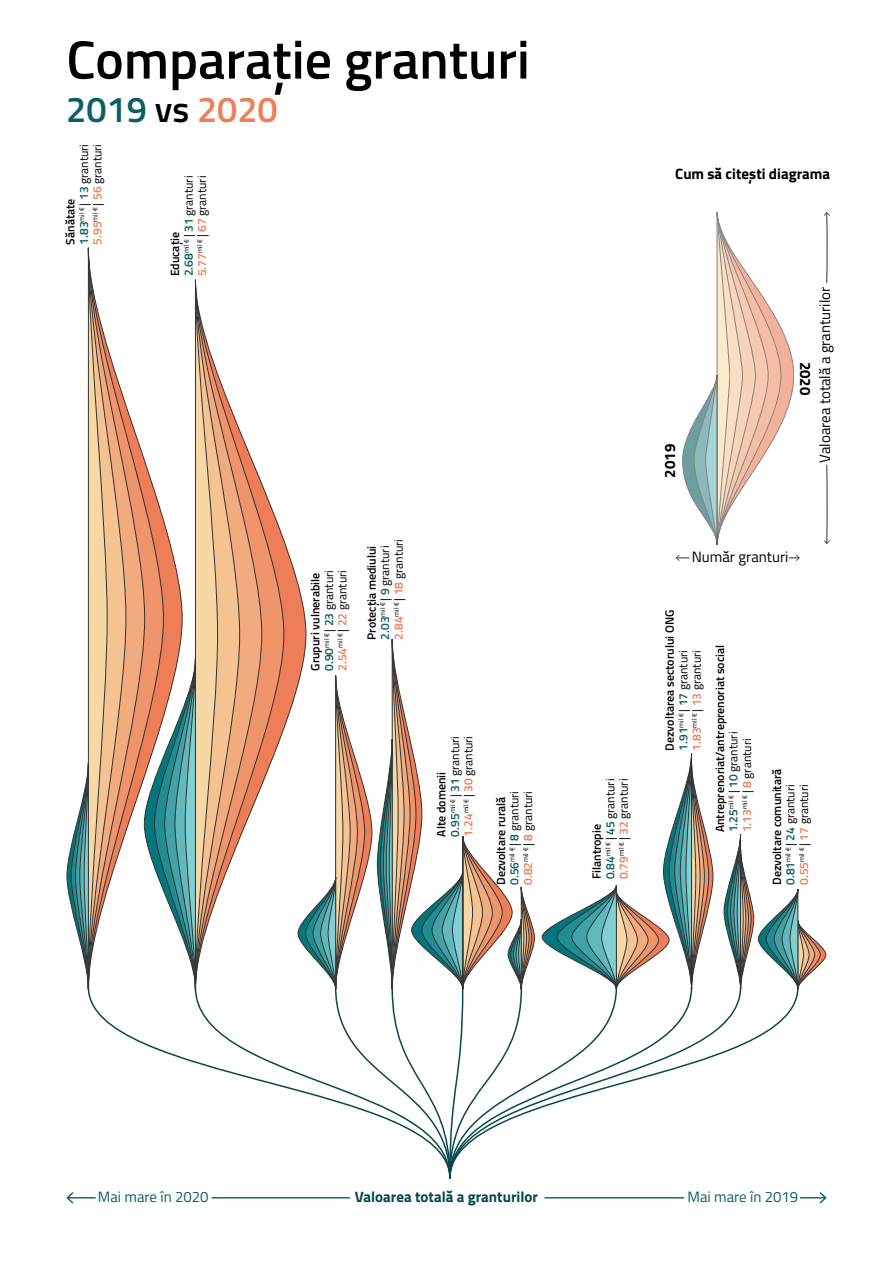
<style>
.page{position:relative;width:893px;height:1263px;background:#fff}
.page>*{position:absolute;margin:0;border:0;box-sizing:border-box;transform-origin:0 0}
.t1{font:600 54px "Titillium Web";color:#000}
.t2{font:600 36px "Titillium Web";color:#0b5f64}
.t3{font:15px "Titillium Web";color:#000}
.t4{font:700 15px "Titillium Web";color:#000}
.t5{font:15px "Titillium Web";color:#0b5f64}
.t6{font:700 15px "Titillium Web";color:#07474b}
.t7{font:12px/13.5px "Titillium Web";color:#000}
.t8{font:600 12px/13.5px "Titillium Web";color:#000}
.s1{color:#000}
.s2{color:#ed7e58}
.s3{font-weight:600}
.s4{font-weight:600;color:#0b5f64}
.s5{font-weight:600;color:#ed7e58}
.s6{color:#0b5f64}
.s7{font-weight:400}
</style>
<div class="page">
<svg style="left:800px;top:1192px;width:27px;height:11px"></svg>
<hr style="left:545px;top:1197px;width:139px;height:1px;background:#0b5f64">
<hr style="left:212px;top:1197px;width:138px;height:1px;background:#0b5f64">
<svg style="left:66px;top:1192px;width:30px;height:11px"></svg>
<svg style="left:682px;top:212px;width:112px;height:333px"></svg>
<hr style="left:717px;top:375px;width:1px;height:170px;background:#333">
<svg style="left:824px;top:212px;width:6px;height:71px"></svg>
<svg style="left:824px;top:464px;width:6px;height:80px"></svg>
<svg style="left:789px;top:555px;width:11px;height:6px"></svg>
<svg style="left:676px;top:555px;width:13px;height:6px"></svg>
<svg style="left:713px;top:989px;width:86px;height:68px"></svg>
<svg style="left:87px;top:989px;width:107px;height:74px"></svg>
<svg style="left:194px;top:989px;width:104px;height:103px"></svg>
<svg style="left:284px;top:539px;width:22px;height:397px"></svg>
<svg style="left:262px;top:483px;width:22px;height:303px"></svg>
<svg style="left:240px;top:430px;width:22px;height:409px;background:#e7a17f"></svg>
<svg style="left:67px;top:248px;width:173px;height:741px"></svg>
<hr style="left:195px;top:659px;width:1px;height:329px;background:#333">
<svg style="left:724px;top:834px;width:102px;height:155px"></svg>
<hr style="left:798px;top:889px;width:1px;height:99px;background:#333">
<svg style="left:298px;top:639px;width:415px;height:540px"></svg>
<h1 class="t1" style="left:66px;top:19px;width:465px">Comparație granturi</h1>
<h2 class="t2" style="left:66px;top:82px;width:213px">2019 <span class="s1">vs</span> <span class="s2">2020</span></h2>
<p class="t7" style="left:63px;top:245px;width:102px;rotate:-90deg"><span class="s3">Sănătate<br></span><span class="s4">1.83</span><sup>mil</sup> <sup>€</sup> | <span class="s4">13</span> granturi<br><span class="s5">5.95</span><sup>mil</sup> <sup>€</sup> | <span class="s5">56</span> granturi</p>
<p class="t7" style="left:168px;top:276px;width:102px;rotate:-90deg"><span class="s3">Educație<br></span><span class="s4">2.68</span><sup>mil</sup> <sup>€</sup> | <span class="s4">31</span> granturi<br><span class="s5">5.77</span><sup>mil</sup> <sup>€</sup> | <span class="s5">67</span> granturi</p>
<p class="t8" style="left:308px;top:671px;width:102px;rotate:-90deg">Grupuri vulnerabile<br><span class="s6">0.90</span><sup>mil</sup> <sup>€</sup> <span class="s7">|</span> <span class="s6">23</span> <span class="s7">granturi<br></span><span class="s2">2.54</span><sup>mil</sup> <sup>€</sup> <span class="s7">|</span> <span class="s2">22</span> <span class="s7">granturi</span></p>
<p class="t7" style="left:364px;top:640px;width:102px;rotate:-90deg"><span class="s3">Protecția mediului<br></span><span class="s4">2.03</span><sup>mil</sup> <sup>€</sup> | <span class="s4">9</span> granturi<br><span class="s5">2.84</span><sup>mil</sup> <sup>€</sup> | <span class="s5">18</span> granturi</p>
<p class="t7" style="left:434px;top:836px;width:102px;rotate:-90deg"><span class="s3">Alte domenii<br></span><span class="s4">0.95</span><sup>mil</sup> <sup>€</sup> | <span class="s4">31</span> granturi<br><span class="s5">1.24</span><sup>mil</sup> <sup>€</sup> | <span class="s5">30</span> granturi</p>
<p class="t7" style="left:493px;top:885px;width:95px;rotate:-90deg"><span class="s3">Dezvoltare rurală<br></span><span class="s4">0.56</span><sup>mil</sup> <sup>€</sup> | <span class="s4">8</span> granturi<br><span class="s5">0.82</span><sup>mil</sup> <sup>€</sup> | <span class="s5">8</span> granturi</p>
<p class="t4" style="left:675px;top:162px;width:156px">Cum să citești diagrama</p>
<p class="t7" style="left:589px;top:879px;width:102px;rotate:-90deg"><span class="s3">Filantropie<br></span><span class="s4">0.84</span><sup>mil</sup> <sup>€</sup> | <span class="s4">45</span> granturi<br><span class="s5">0.79</span><sup>mil</sup> <sup>€</sup> | <span class="s5">32</span> granturi</p>
<p class="t4" style="left:659px;top:478px;width:35px;rotate:-90deg">2019</p>
<p class="t4" style="left:817px;top:362px;width:35px;rotate:90deg">2020</p>
<p class="t3" style="left:814px;top:463px;width:177px;rotate:-90deg">Valoarea totală a granturilor</p>
<p class="t3" style="left:692px;top:545px;width:98px">Număr granturi</p>
<p class="t8" style="left:662px;top:751px;width:142px;rotate:-90deg">Dezvoltarea sectorului ONG<br><span class="s6">1.91</span><sup>mil</sup> <sup>€</sup> <span class="s7">|</span> <span class="s6">17</span> <span class="s7">granturi<br></span><span class="s2">1.83</span><sup>mil</sup> <sup>€</sup> <span class="s7">|</span> <span class="s2">13</span> <span class="s7">granturi</span></p>
<p class="t8" style="left:712px;top:832px;width:189px;rotate:-90deg">Antreprenoriat/antreprenoriat social<br><span class="s6">1.25</span><sup>mil</sup> <sup>€</sup> <span class="s7">|</span> <span class="s6">10</span> <span class="s7">granturi<br></span><span class="s2">1.13</span><sup>mil</sup> <sup>€</sup> <span class="s7">|</span> <span class="s2">8</span> <span class="s7">granturi</span></p>
<p class="t8" style="left:770px;top:885px;width:118px;rotate:-90deg">Dezvoltare comunitară<br><span class="s6">0.81</span><sup>mil</sup> <sup>€</sup> <span class="s7">|</span> <span class="s6">24</span> <span class="s7">granturi<br></span><span class="s2">0.55</span><sup>mil</sup> <sup>€</sup> <span class="s7">|</span> <span class="s2">17</span> <span class="s7">granturi</span></p>
<p class="t5" style="left:98px;top:1186px;width:112px">Mai mare în 2020</p>
<p class="t6" style="left:355px;top:1185px;width:185px">Valoarea totală a granturilor</p>
<p class="t5" style="left:687px;top:1186px;width:112px">Mai mare în 2019</p>
</div>
